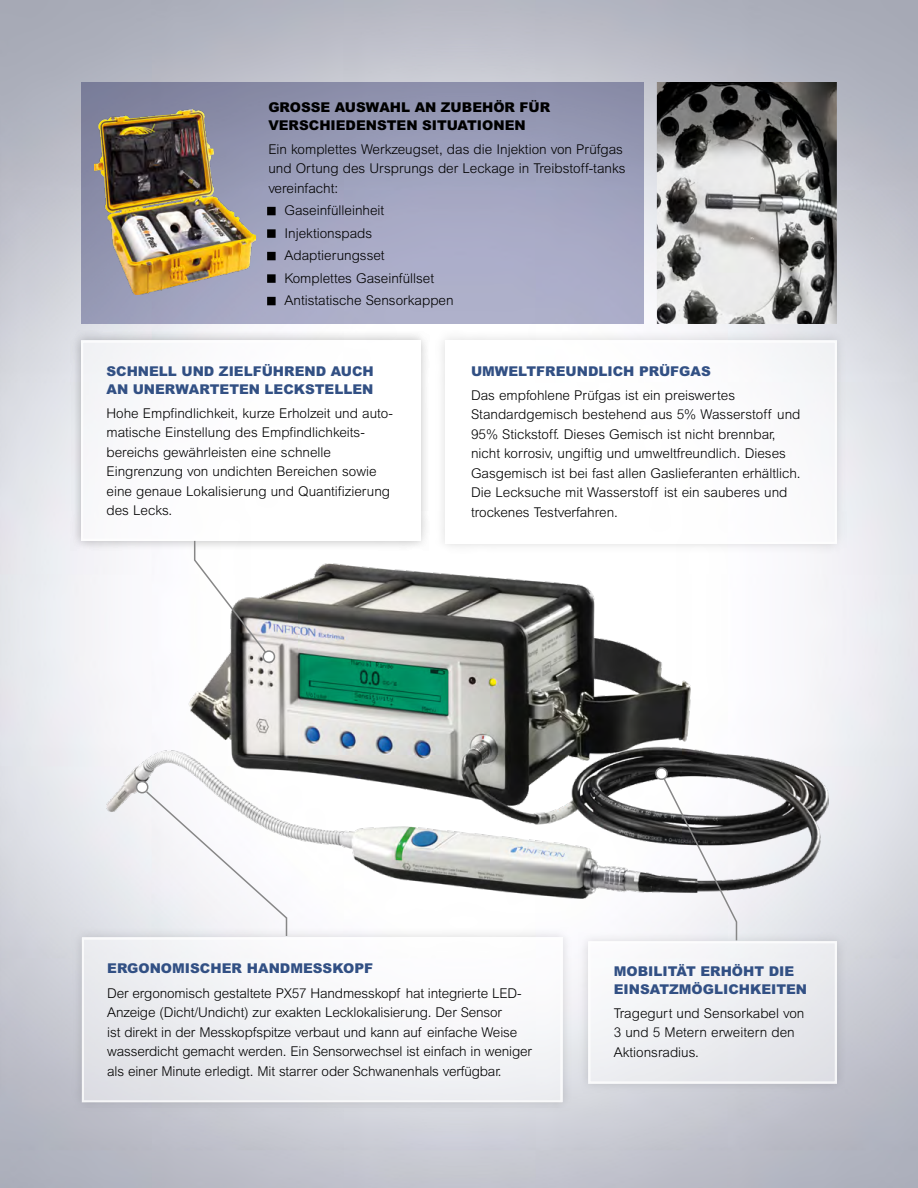
<style>
.page{position:relative;width:918px;height:1188px;background:#fff}
.page>*{position:absolute;margin:0;border:0;box-sizing:border-box;transform-origin:0 0}
.t1{font:300 13.5px/19.5px "Arial MT Std";color:#000}
.t2{font:900 13.5px/18px "Arial MT Std";color:#325084}
.t3{font:900 13.5px/18px "Arial MT Std";color:#000}
</style>
<div class="page">
<img style="left:106px;top:563px;width:723px;height:336px">
<div style="left:435px;top:330px;width:412px;height:224px;background:#c6c6c6;opacity:.75"></div>
<div style="left:446px;top:340px;width:391px;height:204px;background:#fff"></div>
<div style="left:578px;top:932px;width:269px;height:161px;background:#c6c6c6;opacity:.75"></div>
<div style="left:588px;top:941px;width:249px;height:143px;background:#edeef2"></div>
<div style="left:588px;top:941px;width:249px;height:143px;border:2px solid #fff"></div>
<div style="left:71px;top:927px;width:501px;height:185px;background:#c6c6c6;opacity:.75"></div>
<div style="left:82px;top:938px;width:480px;height:164px;background:linear-gradient(to right,#e7e8ed,#fbfbfd)"></div>
<svg style="left:81px;top:82px;width:563px;height:242px;background:#9ea0bb"></svg>
<img style="left:657px;top:82px;width:180px;height:242px">
<img style="left:94px;top:109px;width:162px;height:185px">
<svg style="left:134px;top:779px;width:154px;height:159px"></svg>
<div style="left:71px;top:330px;width:359px;height:221px;background:#c6c6c6;opacity:.75"></div>
<div style="left:81px;top:340px;width:339px;height:201px;background:#fff"></div>
<svg style="left:193px;top:540px;width:82px;height:125px"></svg>
<svg style="left:653px;top:765px;width:85px;height:177px"></svg>
<p class="t3" style="left:268px;top:98px;width:284px">GROSSE AUSWAHL AN ZUBEHÖR FÜR<br>VERSCHIEDENSTEN SITUATIONEN</p>
<p class="t1" style="left:268px;top:139px;width:359px">Ein komplettes Werkzeugset, das die Injektion von Prüfgas und Ortung des Ursprungs der Leckage in Treibstoff-tanks vereinfacht:</p>
<p class="t1" style="left:268px;top:201px;width:117px">■ Gaseinfülleinheit</p>
<p class="t1" style="left:268px;top:223px;width:105px">■ Injektionspads</p>
<p class="t1" style="left:268px;top:246px;width:118px">■ Adaptierungsset</p>
<p class="t1" style="left:268px;top:268px;width:167px">■ Komplettes Gaseinfüllset</p>
<p class="t1" style="left:268px;top:291px;width:187px">■ Antistatische Sensorkappen</p>
<p class="t2" style="left:106px;top:362px;width:269px">SCHNELL UND ZIELFÜHREND AUCH<br>AN UNERWARTETEN LECKSTELLEN</p>
<p class="t1" style="left:106px;top:403px;width:288px">Hohe Empfindlichkeit, kurze Erholzeit und auto&shy;matische Einstellung des Empfindlichkeits&shy;bereichs gewährleisten eine schnelle Eingrenzung von undichten Bereichen sowie eine genaue Lokalisierung und Quantifizierung des Lecks.</p>
<p class="t2" style="left:471px;top:362px;width:241px">UMWELTFREUNDLICH PRÜFGAS</p>
<p class="t1" style="left:471px;top:385px;width:331px">Das empfohlene Prüfgas ist ein preiswertes Standardgemisch bestehend aus 5% Wasserstoff und 95% Stickstoff. Dieses Gemisch ist nicht brennbar, nicht korrosiv, ungiftig und umweltfreundlich. Dieses Gasgemisch ist bei fast allen Gaslieferanten erhältlich.<br>Die Lecksuche mit Wasserstoff ist ein sauberes und trockenes Testverfahren.</p>
<p class="t2" style="left:107px;top:959px;width:267px">ERGONOMISCHER HANDMESSKOPF</p>
<p class="t1" style="left:107px;top:983px;width:426px">Der ergonomisch gestaltete PX57 Handmesskopf hat integrierte LED-Anzeige (Dicht/Undicht) zur exakten Lecklokalisierung. Der Sensor<br>ist direkt in der Messkopfspitze verbaut und kann auf einfache Weise wasserdicht gemacht werden. Ein Sensorwechsel ist einfach in weniger als einer Minute erledigt. Mit starrer oder Schwanenhals verfügbar.</p>
<p class="t2" style="left:614px;top:961px;width:195px">MOBILITÄT ERHÖHT DIE<br>EINSATZMÖGLICHKEITEN</p>
<p class="t1" style="left:614px;top:1003px;width:192px">Tragegurt und Sensorkabel von<br>3 und 5 Metern erweitern den<br>Aktionsradius.</p>
</div>
